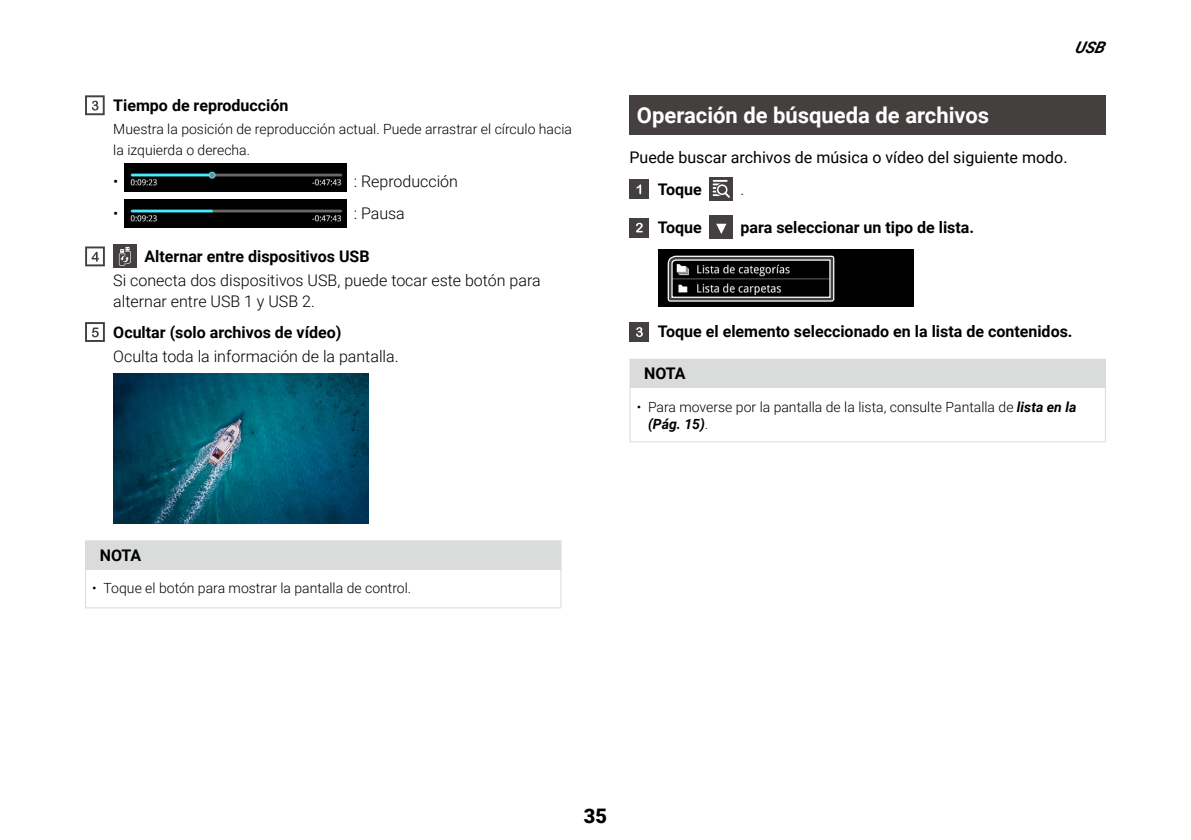
<style>
.page{position:relative;width:1191px;height:840px;background:#fff}
.page>*{position:absolute;margin:0;border:0;box-sizing:border-box;transform-origin:0 0}
.t1{font:700 22px "Roboto";color:#fff}
.t2{font:900 20px "Roboto";color:#000}
.t3{font:700 16px "Roboto";color:#000}
.t4{font:300 16px/21px "Roboto";color:#000}
.t5{font:16px "Roboto";color:#000}
.t6{font:italic 700 16px "Roboto";color:#000}
.t7{font:300 14px/16.8px "Roboto";color:#000}
.s1{font-weight:700;font-style:italic}
</style>
<div class="page">
<div style="left:629px;top:95px;width:477px;height:39px;background:#44403f"></div>
<div style="left:658px;top:249px;width:255px;height:57px;background:#000"></div>
<svg style="left:665px;top:253px;width:172px;height:51px;background:#383737"></svg>
<div style="left:629px;top:358px;width:477px;height:84px;border:1px solid #dadbdb"></div>
<div style="left:630px;top:359px;width:475px;height:28px;background:#dadbdb"></div>
<svg style="left:85px;top:95px;width:20px;height:20px"></svg>
<div style="left:85px;top:540px;width:476px;height:68px;border:1px solid #dadbdb"></div>
<div style="left:86px;top:540px;width:475px;height:29px;background:#dadbdb"></div>
<img style="left:125px;top:163px;width:221px;height:28px">
<img style="left:125px;top:199px;width:221px;height:28px">
<img style="left:113px;top:373px;width:255px;height:150px">
<svg style="left:85px;top:322px;width:20px;height:20px"></svg>
<svg style="left:85px;top:246px;width:20px;height:20px"></svg>
<div style="left:113px;top:245px;width:23px;height:23px;background:#44403f"></div>
<svg style="left:119px;top:247px;width:12px;height:19px"></svg>
<div style="left:710px;top:177px;width:23px;height:23px;background:#44403f"></div>
<svg style="left:712px;top:180px;width:18px;height:18px"></svg>
<div style="left:629px;top:179px;width:20px;height:20px;background:#44403f"></div>
<svg style="left:636px;top:184px;width:5px;height:10px"></svg>
<div style="left:710px;top:216px;width:23px;height:23px;background:#44403f"></div>
<svg style="left:716px;top:223px;width:10px;height:11px"></svg>
<div style="left:629px;top:217px;width:20px;height:20px;background:#44403f"></div>
<svg style="left:636px;top:223px;width:7px;height:9px"></svg>
<div style="left:629px;top:321px;width:20px;height:20px;background:#44403f"></div>
<svg style="left:636px;top:327px;width:7px;height:10px"></svg>
<p class="t3" style="left:113px;top:94px;width:177px">Tiempo de reproducción</p>
<p class="t7" style="left:113px;top:118px;width:460px;line-height:21px">Muestra la posición de reproducción actual. Puede arrastrar el círculo hacia la izquierda o derecha.</p>
<p class="t4" style="left:113px;top:170px;width:7px">•</p>
<p class="t4" style="left:354px;top:170px;width:106px">: Reproducción</p>
<p class="t4" style="left:113px;top:202px;width:7px">•</p>
<p class="t4" style="left:354px;top:202px;width:53px">: Pausa</p>
<p class="t3" style="left:144px;top:245px;width:227px">Alternar entre dispositivos USB</p>
<p class="t4" style="left:113px;top:269px;width:429px">Si conecta dos dispositivos USB, puede tocar este botón para alternar entre USB 1 y USB 2.</p>
<p class="t4" style="left:113px;top:345px;width:287px">Oculta toda la información de la pantalla.</p>
<p class="t3" style="left:113px;top:320px;width:230px">Ocultar (solo archivos de vídeo)</p>
<p class="t3" style="left:100px;top:543px;width:43px">NOTA</p>
<p class="t7" style="left:92px;top:579px;width:320px">• Toque el botón para mostrar la pantalla de control.</p>
<p class="t6" style="left:1074px;top:36px;width:37px">USB</p>
<h1 class="t1" style="left:637px;top:99px;width:354px">Operación de búsqueda de archivos</h1>
<p class="t5" style="left:629px;top:146px;width:439px">Puede buscar archivos de música o vídeo del siguiente modo.</p>
<p class="t3" style="left:658px;top:177px;width:45px">Toque</p>
<p class="t4" style="left:740px;top:178px;width:5px">.</p>
<p class="t3" style="left:658px;top:216px;width:45px">Toque</p>
<p class="t3" style="left:740px;top:216px;width:235px">para seleccionar un tipo de lista.</p>
<p class="t3" style="left:658px;top:320px;width:416px">Toque el elemento seleccionado en la lista de contenidos.</p>
<p class="t3" style="left:644px;top:362px;width:43px">NOTA</p>
<p class="t7" style="left:648px;top:397px;width:430px;text-indent:-11px">• Para moverse por la pantalla de la lista, consulte Pantalla de <span class="s1">lista en la (Pág. 15)</span>.</p>
<h2 class="t2" style="left:584px;top:801px;width:25px">35</h2>
</div>
